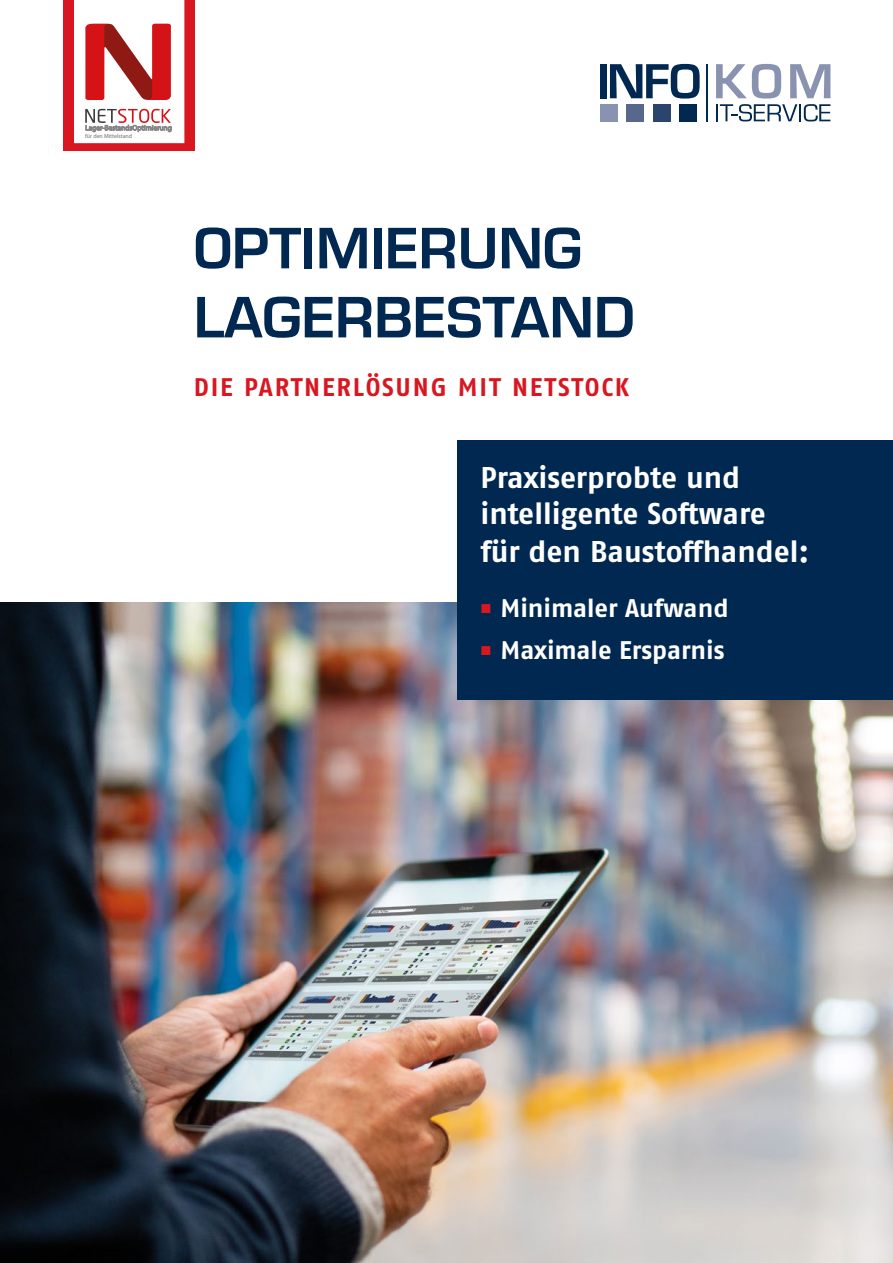
<style>
.page{position:relative;width:893px;height:1263px;background:#fff}
.page>*{position:absolute;margin:0;border:0;box-sizing:border-box;transform-origin:0 0}
.t1{font:600 54px/69px "Eurostile LT Std";color:#002851}
.t2{font:700 30px/36.9px "Fago OT";letter-spacing:-.005em;color:#fff}
.t3{font:700 25.5px "Fago OT";letter-spacing:-.005em;color:#fff}
.t4{font:700 25.5px "Fago OT";letter-spacing:.07em;color:#d91720}
.t5{font:5.85px "Myriad Pro";color:#706f6f}
</style>
<div class="page">
<div style="left:600px;top:64px;width:6px;height:34px;background:#002851"></div>
<svg style="left:610px;top:64px;width:90px;height:35px"></svg>
<svg style="left:716px;top:64px;width:114px;height:57px"></svg>
<div style="left:600px;top:104px;width:17px;height:17px;background:#8993b0"></div>
<div style="left:626px;top:104px;width:18px;height:17px;background:#58688d"></div>
<div style="left:653px;top:104px;width:17px;height:17px;background:#2b446c"></div>
<div style="left:679px;top:104px;width:18px;height:17px;background:#002851"></div>
<hr style="left:706px;top:64px;width:1px;height:57px;background:#002851">
<div style="left:63px;top:0;width:132px;height:151px;background:#d91720"></div>
<img style="left:0;top:602px;width:893px;height:661px">
<div style="left:457px;top:440px;width:436px;height:259px;background:#002851"></div>
<svg style="left:74px;top:0;width:110px;height:143px"></svg>
<p class="t5" style="left:85px;top:132px;width:48px">für den Mittelstand</p>
<h1 class="t1" style="left:194px;top:214px;width:443px">OPTIMIERUNG<br>LAGERBESTAND</h1>
<p class="t4" style="left:194px;top:372px;width:437px">DIE PARTNERLÖSUNG MIT NETSTOCK</p>
<p class="t2" style="left:480px;top:459px;width:330px">Praxiserprobte und intelligente Software für den Baustoffhandel:</p>
<p class="t3" style="left:480px;top:593px;width:250px"><sup>■</sup> Minimaler Aufwand</p>
<p class="t3" style="left:480px;top:635px;width:246px"><sup>■</sup> Maximale Ersparnis</p>
</div>
